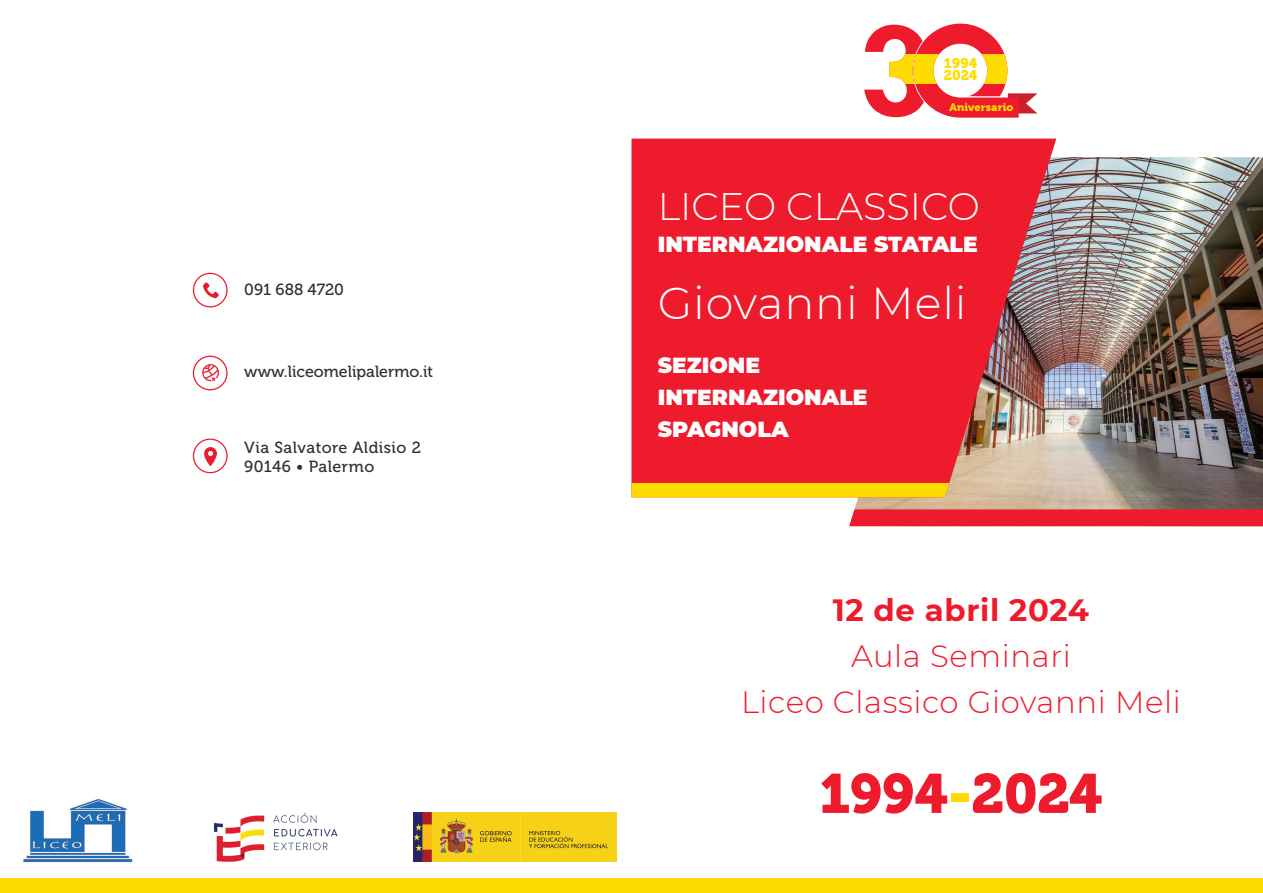
<style>
.page{position:relative;width:1263px;height:893px;background:#fff}
.page>*{position:absolute;margin:0;border:0;box-sizing:border-box;transform-origin:0 0}
.t1{font:54.9px "Museo 900";letter-spacing:-.01em;color:#ee1b2d}
.t2{font:300 44.55px "Montserrat";letter-spacing:.02em;color:#fff}
.t3{font:300 38.25px "Montserrat";color:#fff}
.t4{font:300 30.75px/46px "Montserrat";letter-spacing:.02em;color:#ee1b2d;text-align:center}
.t5{font:700 30.75px "Montserrat";letter-spacing:.02em;color:#ee1b2d}
.t6{font:900 21.75px/31.8px "Montserrat";color:#fff}
.t7{font:16.05px/18.1px "Museo 500";letter-spacing:.03em;color:#312f30}
.t8{font:16.05px "Museo 500";letter-spacing:.01em;color:#312f30}
.t9{font:14.1px/12px "Museo 900";color:#ffdc01}
.t10{font:10.95px "Museo 900";letter-spacing:.01em;color:#ffdc01}
.s1{color:#ffdc01}
</style>
<div class="page">
<img style="left:849px;top:157px;width:414px;height:352px">
<div style="left:849px;top:509px;width:414px;height:17px;background:#ee1b2d"></div>
<svg style="left:631px;top:139px;width:425px;height:358px;background:#e42b39"></svg>
<div style="left:631px;top:483px;width:318px;height:14px;background:#ffdc01"></div>
<svg style="left:193px;top:439px;width:35px;height:34px"></svg>
<svg style="left:193px;top:356px;width:35px;height:34px"></svg>
<svg style="left:193px;top:273px;width:35px;height:34px"></svg>
<svg style="left:864px;top:24px;width:173px;height:94px"></svg>
<div style="left:0;top:878px;width:1263px;height:15px;background:#ffdc01"></div>
<img style="left:213px;top:812px;width:125px;height:50px">
<img style="left:413px;top:813px;width:203px;height:49px">
<img style="left:23px;top:798px;width:110px;height:65px">
<p class="t8" style="left:244px;top:281px;width:101px">091 688 4720</p>
<p class="t8" style="left:244px;top:363px;width:190px">www.liceomelipalermo.it</p>
<p class="t7" style="left:244px;top:439px;width:178px">Via Salvatore Aldisio 2<br>90146 • Palermo</p>
<p class="t9" style="left:944px;top:58px;width:35px">1994<br>2024</p>
<p class="t10" style="left:949px;top:101px;width:66px">Aniversario</p>
<h3 class="t3" style="left:658px;top:180px;width:324px">LICEO CLASSICO</h3>
<p class="t6" style="left:658px;top:227px;width:321px">INTERNAZIONALE STATALE</p>
<h2 class="t2" style="left:658px;top:273px;width:310px">Giovanni Meli</h2>
<p class="t6" style="left:658px;top:348px;width:211px">SEZIONE<br>INTERNAZIONALE<br>SPAGNOLA</p>
<h3 class="t5" style="left:833px;top:588px;width:258px">12 de abril 2024</h3>
<h3 class="t4" style="left:741px;top:632px;width:441px">Aula Seminari<br>Liceo Classico Giovanni Meli</h3>
<h1 class="t1" style="left:819px;top:762px;width:285px">1994<span class="s1">-</span>2024</h1>
</div>
